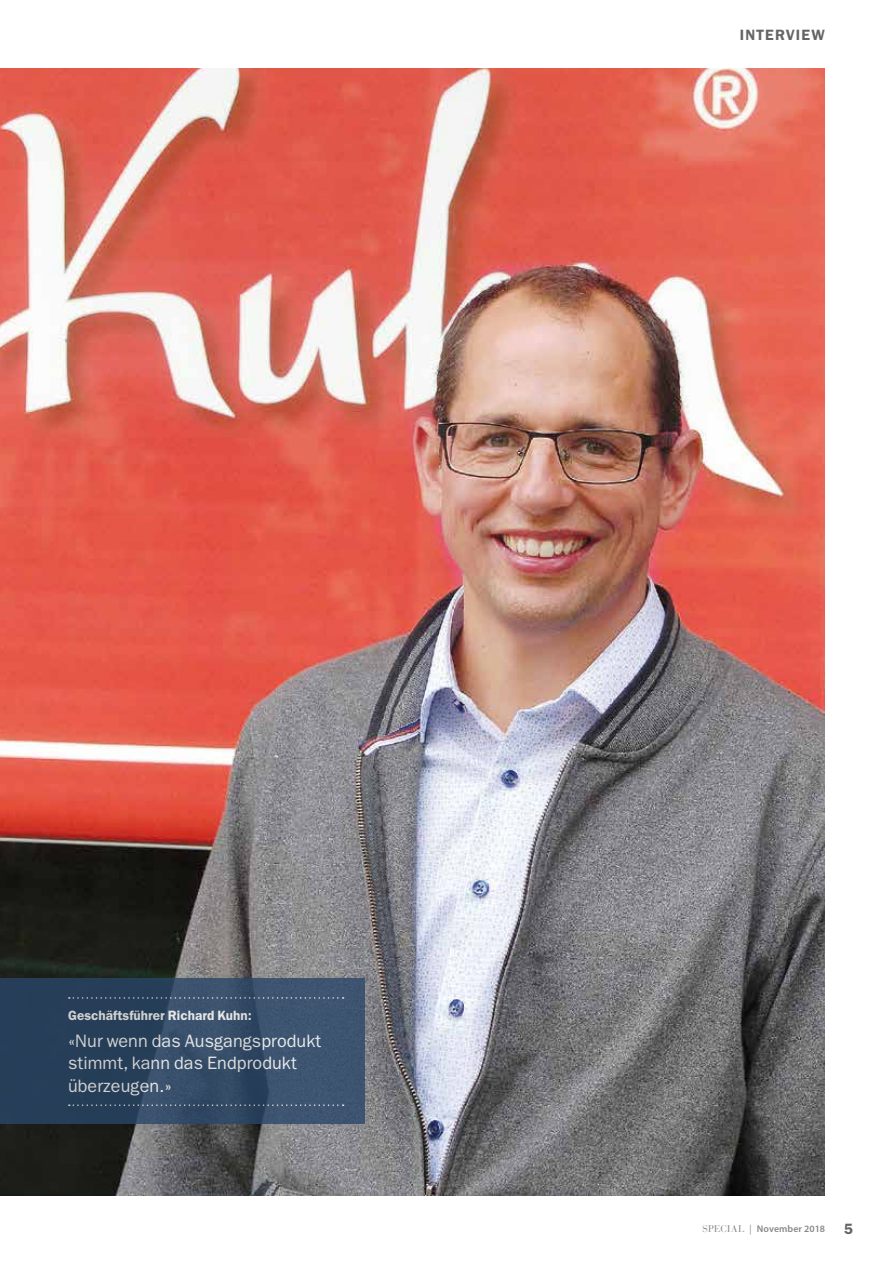
<style>
.page{position:relative;width:893px;height:1263px;background:#fff}
.page>*{position:absolute;margin:0;border:0;box-sizing:border-box;transform-origin:0 0}
.t1{font:18px/22.5px "Franklin Gothic LT";letter-spacing:.005em;color:#fff}
.t2{font:600 15px "Franklin Gothic LT";letter-spacing:.065em;color:#646567}
.t3{font:600 13.5px "Franklin Gothic LT";letter-spacing:.005em;color:#fff}
.t4{font:600 9.75px "Myriad Pro";letter-spacing:.01em;color:#87888a}
.s1{font-family:"Bauer Bodoni";font-weight:400}
</style>
<div class="page">
<img style="left:0;top:68px;width:825px;height:1127px">
<svg style="left:0;top:978px;width:365px;height:145px;background:#304863"></svg>
<svg style="left:69px;top:997px;width:275px;height:2px"></svg>
<svg style="left:69px;top:1104px;width:275px;height:2px"></svg>
<p class="t2" style="left:740px;top:26px;width:87px">INTERVIEW</p>
<p class="t3" style="left:68px;top:1007px;width:185px">Geschäftsführer Richard Kuhn:</p>
<p class="t1" style="left:68px;top:1029px;width:255px">«Nur wenn das Ausgangsprodukt stimmt, kann das Endprodukt überzeugen.»</p>
<p class="t4" style="left:702px;top:1223px;width:124px"><span class="s1">SPECIAL |</span> November 2018</p>
<p class="t2" style="left:844px;top:1220px;width:10px">5</p>
</div>
